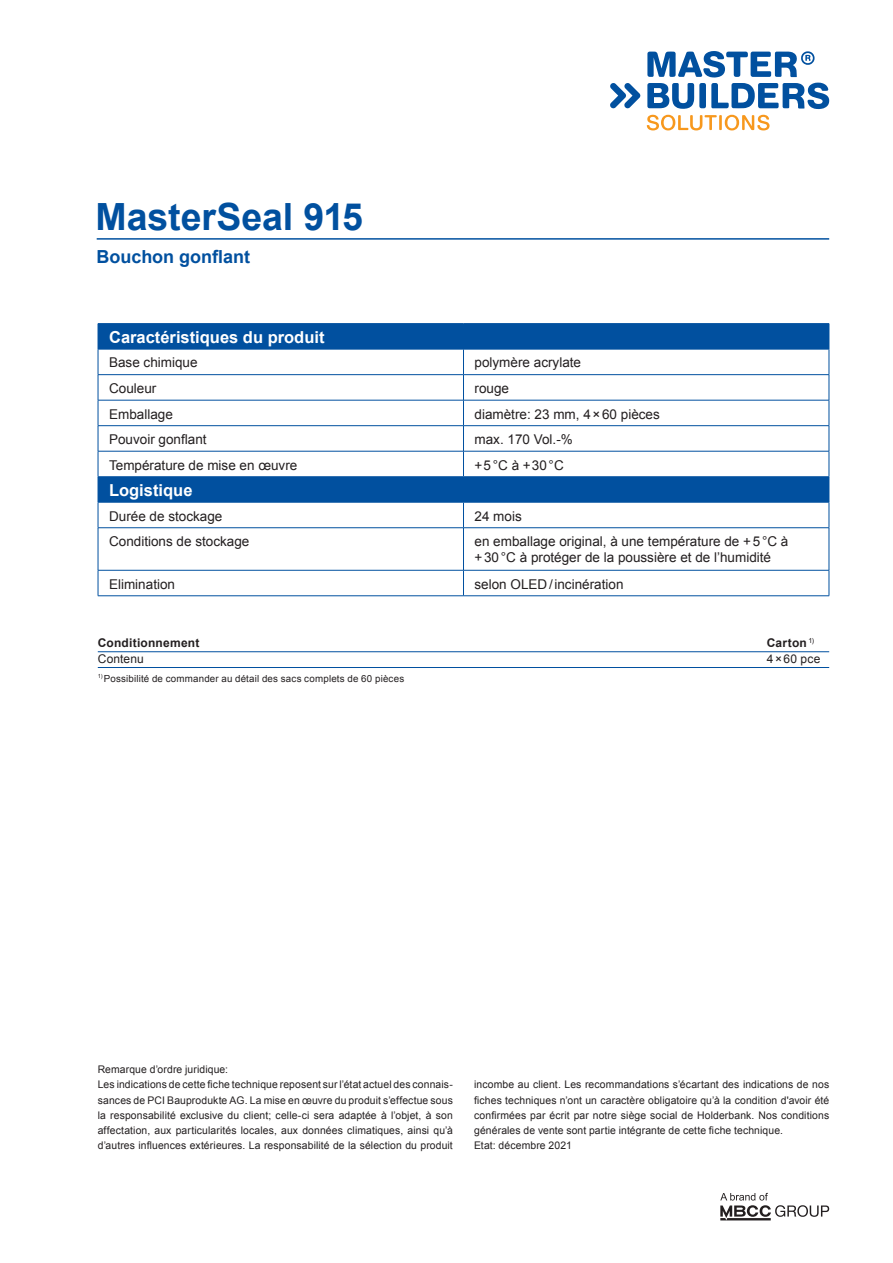
<style>
.page{position:relative;width:893px;height:1263px;background:#fff}
.page>*{position:absolute;margin:0;border:0;box-sizing:border-box;transform-origin:0 0}
.Seitentitel_blau_unt{font:700 37.5px "Arial";letter-spacing:-.005em;color:#01509f}
.Subline_blau{font:700 18px "Arial";color:#01509f}
.Tabelle_Titel{font:700 16.5px "Arial";color:#fff}
.Tabelle_Text{font:13.5px/16.2px "Arial";color:#231f20}
.t1{font:700 12px "Arial";letter-spacing:.015em;color:#231f20}
.t2{font:12px "Arial";letter-spacing:.015em;color:#231f20}
.t3{font:10.5px/15px "Arial";letter-spacing:.01em;color:#231f20}
.Bemerkungen_Abstand{font:9.75px "Arial";letter-spacing:.02em;color:#231f20}
</style>
<div class="page">
<svg style="left:720px;top:1193px;width:109px;height:27px"></svg>
<svg style="left:647px;top:115px;width:122px;height:15px"></svg>
<svg style="left:610px;top:83px;width:30px;height:25px"></svg>
<svg style="left:647px;top:51px;width:182px;height:58px"></svg>
<div style="left:99px;top:324px;width:730px;height:25px;background:#01509f"></div>
<svg style="left:99px;top:350px;width:730px;height:245px"></svg>
<hr style="left:98px;top:323px;width:365px;height:1px;background:#01509f">
<hr style="left:463px;top:323px;width:366px;height:1px;background:#01509f">
<hr style="left:98px;top:349px;width:365px;height:1px;background:#01509f">
<hr style="left:98px;top:374px;width:365px;height:1px;background:#01509f">
<hr style="left:98px;top:400px;width:365px;height:1px;background:#01509f">
<hr style="left:98px;top:425px;width:365px;height:1px;background:#01509f">
<hr style="left:98px;top:451px;width:365px;height:1px;background:#01509f">
<svg style="left:463px;top:350px;width:1px;height:126px"></svg>
<hr style="left:463px;top:349px;width:366px;height:1px;background:#01509f">
<hr style="left:463px;top:374px;width:366px;height:1px;background:#01509f">
<hr style="left:463px;top:400px;width:366px;height:1px;background:#01509f">
<hr style="left:463px;top:425px;width:366px;height:1px;background:#01509f">
<hr style="left:463px;top:451px;width:366px;height:1px;background:#01509f">
<hr style="left:98px;top:476px;width:365px;height:1px;background:#01509f">
<hr style="left:463px;top:476px;width:366px;height:1px;background:#01509f">
<svg style="left:98px;top:324px;width:1px;height:203px"></svg>
<hr style="left:98px;top:528px;width:1px;height:42px;background:#01509f">
<svg style="left:98px;top:571px;width:1px;height:24px"></svg>
<hr style="left:98px;top:502px;width:365px;height:1px;background:#01509f">
<hr style="left:98px;top:527px;width:365px;height:1px;background:#01509f">
<hr style="left:98px;top:570px;width:365px;height:1px;background:#01509f">
<hr style="left:98px;top:595px;width:365px;height:1px;background:#01509f">
<svg style="left:463px;top:503px;width:1px;height:24px"></svg>
<hr style="left:463px;top:528px;width:1px;height:42px;background:#01509f">
<svg style="left:463px;top:571px;width:1px;height:24px"></svg>
<hr style="left:463px;top:502px;width:366px;height:1px;background:#01509f">
<svg style="left:829px;top:324px;width:1px;height:203px"></svg>
<hr style="left:829px;top:528px;width:1px;height:42px;background:#01509f">
<svg style="left:829px;top:570px;width:1px;height:25px"></svg>
<hr style="left:463px;top:527px;width:366px;height:1px;background:#01509f">
<hr style="left:463px;top:570px;width:366px;height:1px;background:#01509f">
<hr style="left:463px;top:595px;width:366px;height:1px;background:#01509f">
<hr style="left:98px;top:651px;width:731px;height:1px;background:#01509f">
<hr style="left:98px;top:667px;width:731px;height:1px;background:#01509f">
<hr style="left:97px;top:238px;width:732px;height:2px;background:#01509f">
<p class="Seitentitel_blau_unt" style="left:95px;top:192px;width:269px">MasterSeal 915</p>
<p class="Subline_blau" style="left:96px;top:245px;width:155px">Bouchon gonflant</p>
<p class="Tabelle_Titel" style="left:109px;top:326px;width:217px">Caractéristiques du produit</p>
<p class="Tabelle_Text" style="left:109px;top:355px;width:90px">Base chimique</p>
<p class="Tabelle_Text" style="left:475px;top:355px;width:108px">polymère acrylate</p>
<p class="Tabelle_Text" style="left:109px;top:380px;width:49px">Couleur</p>
<p class="Tabelle_Text" style="left:475px;top:380px;width:36px">rouge</p>
<p class="Tabelle_Text" style="left:109px;top:406px;width:65px">Emballage</p>
<p class="Tabelle_Text" style="left:475px;top:406px;width:187px">diamètre: 23 mm, 4×60 pièces</p>
<p class="Tabelle_Text" style="left:109px;top:431px;width:99px">Pouvoir gonflant</p>
<p class="Tabelle_Text" style="left:475px;top:431px;width:100px">max. 170 Vol.-%</p>
<p class="Tabelle_Text" style="left:109px;top:457px;width:190px">Température de mise en œuvre</p>
<p class="Tabelle_Text" style="left:475px;top:457px;width:91px">+ 5°C à + 30°C</p>
<p class="Tabelle_Titel" style="left:109px;top:479px;width:85px">Logistique</p>
<p class="Tabelle_Text" style="left:109px;top:508px;width:115px">Durée de stockage</p>
<p class="Tabelle_Text" style="left:475px;top:508px;width:49px">24 mois</p>
<p class="Tabelle_Text" style="left:109px;top:533px;width:142px">Conditions de stockage</p>
<p class="Tabelle_Text" style="left:475px;top:533px;width:315px">en emballage original, à une température de +5°C à +30°C à protéger de la poussière et de l’humidité</p>
<p class="Tabelle_Text" style="left:109px;top:576px;width:68px">Elimination</p>
<p class="Tabelle_Text" style="left:475px;top:576px;width:150px">selon OLED/incinération</p>
<p class="t1" style="left:98px;top:635px;width:103px">Conditionnement</p>
<p class="t1" style="left:767px;top:635px;width:49px">Carton <sup>1)</sup></p>
<p class="t2" style="left:98px;top:651px;width:48px">Contenu</p>
<p class="t2" style="left:767px;top:651px;width:55px">4×60 pce</p>
<p class="Bemerkungen_Abstand" style="left:98px;top:672px;width:308px"><sup>1)</sup> Possibilité de commander au détail des sacs complets de 60 pièces</p>
<p class="t3" style="left:98px;top:1062px;width:357px">Remarque d’ordre juridique:<br>Les indications de cette fiche technique reposent sur l’état actuel des connais&shy;sances de PCI Bauprodukte AG. La mise en œuvre du produit s’effectue sous la responsabilité exclusive du client; celle-ci sera adaptée à l’objet, à son affectation, aux particularités locales, aux données climatiques, ainsi qu’à d’autres influences extérieures. La responsabilité de la sélection du produit</p>
<p class="t3" style="left:474px;top:1077px;width:357px">incombe au client. Les recommandations s’écartant des indications de nos fiches techniques n’ont un caractère obligatoire qu’à la condition d'avoir été confirmées par écrit par notre siège social de Holderbank. Nos conditions générales de vente sont partie intégrante de cette fiche technique.<br>Etat: décembre 2021</p>
</div>
